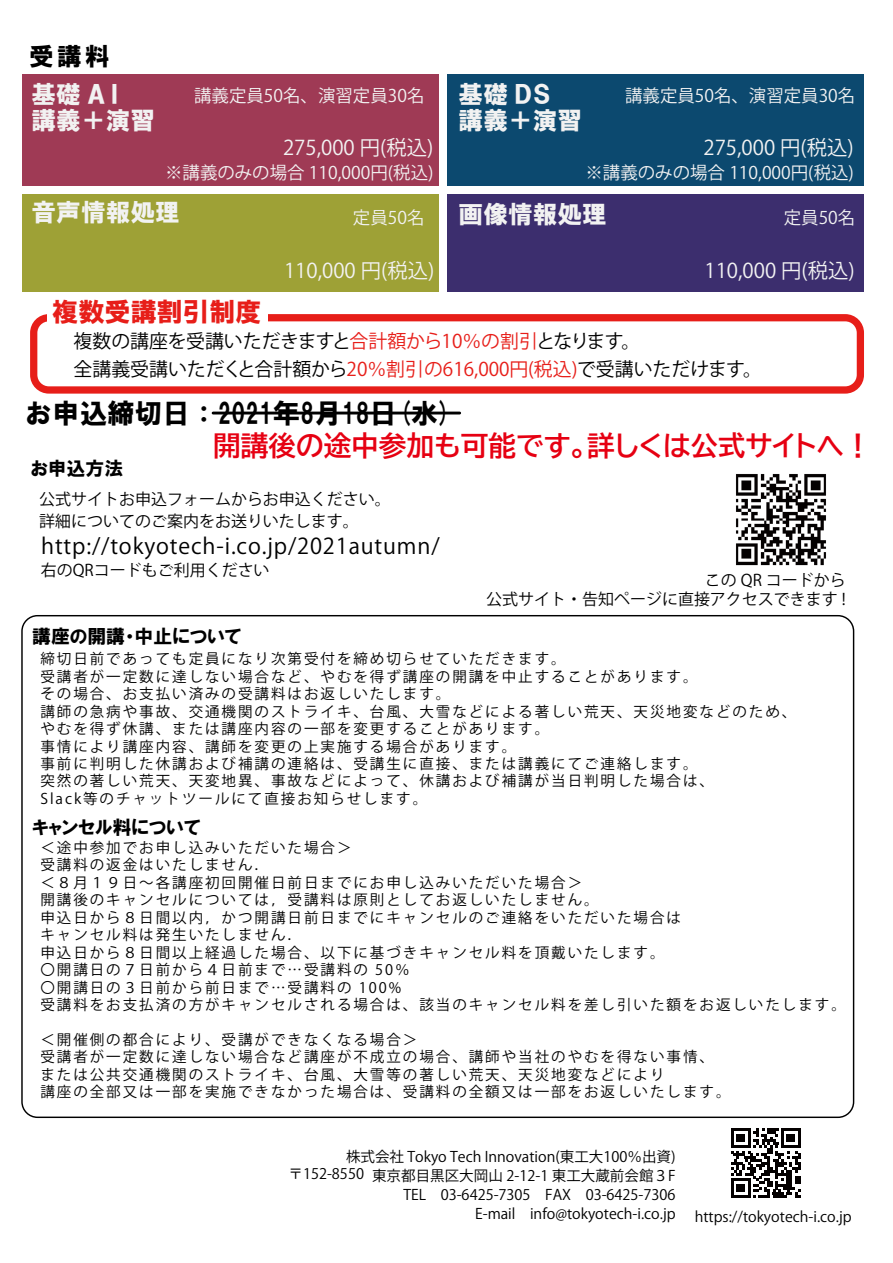
<style>
.page{position:relative;width:893px;height:1263px;background:#fff}
.page>*{position:absolute;margin:0;border:0;box-sizing:border-box;transform-origin:0 0}
.t1{font:27.6px "BIZ UDP Gothic Bold";color:#e60012}
.t2{font:27.6px "HG Soei Kakugothic UB";color:#000}
.t3{font:26.25px "HGP Soei Kakugothic UB";color:#e71e19}
.t4{font:24.75px/26.1px "HG Soei Kakugothic UB";color:#f2f2f2}
.t5{font:24.75px "HGP Soei Kakugothic UB";color:#000}
.t6{font:21.75px "Koz Go Pr 6 N";letter-spacing:.04em;color:#000}
.t7{font:20.4px "Koz Go Pr 6 N";color:#f2f2f2}
.t8{font:18.9px/27.6px "Koz Go Pr 6 N";color:#000}
.t9{font:18.9px "HGP Soei Kakugothic UB";color:#000}
.t10{font:17.4px "Koz Go Pr 6 N";color:#f2f2f2}
.t11{font:16.05px/21.8px "Koz Go Pr 6 N";color:#000}
.t12{font:14.55px/17.4px "Koz Go Pr 6 N";letter-spacing:.135em;color:#000}
.t13{font:14.55px/19px "Koz Go Pr 6 N";color:#000;text-align:right}
.s1{color:#e71e19}
</style>
<div class="page">
<svg style="left:731px;top:1128px;width:69px;height:70px"></svg>
<div style="left:23px;top:74px;width:416px;height:112px;background:#9f3a55"></div>
<div style="left:447px;top:74px;width:416px;height:112px;background:#0c496f"></div>
<div style="left:22px;top:194px;width:417px;height:97px;background:#9ea136"></div>
<div style="left:447px;top:194px;width:416px;height:97px;background:#3c2e6e"></div>
<div style="left:30px;top:314px;width:834px;height:80px;border:7px solid #e71e19;border-radius:15px"></div>
<div style="left:48px;top:296px;width:220px;height:31px;background:#fff"></div>
<img style="left:736px;top:474px;width:90px;height:92px">
<hr style="left:213px;top:412px;width:247px;height:2px;background:#000">
<h3 class="t5" style="left:29px;top:44px;width:82px">受講料</h3>
<h3 class="t4" style="left:32px;top:81px;width:125px">基礎 AI講義＋演習</h3>
<p class="t10" style="left:194px;top:86px;width:232px">講義定員50名、演習定員30名</p>
<h3 class="t7" style="left:283px;top:136px;width:152px">275,000 円(税込)</h3>
<p class="t10" style="left:165px;top:162px;width:270px">※講義のみの場合 110,000円(税込)</p>
<h3 class="t4" style="left:459px;top:81px;width:125px">基礎 DS講義＋演習</h3>
<p class="t10" style="left:625px;top:86px;width:232px">講義定員50名、演習定員30名</p>
<h3 class="t7" style="left:703px;top:136px;width:152px">275,000 円(税込)</h3>
<p class="t10" style="left:585px;top:162px;width:270px">※講義のみの場合 110,000円(税込)</p>
<h3 class="t4" style="left:32px;top:199px;width:150px">音声情報処理</h3>
<h3 class="t4" style="left:459px;top:201px;width:150px">画像情報処理</h3>
<p class="t10" style="left:353px;top:208px;width:73px">定員50名</p>
<p class="t10" style="left:784px;top:208px;width:73px">定員50名</p>
<h2 class="t3" style="left:52px;top:298px;width:211px">複数受講割引制度</h2>
<h3 class="t7" style="left:284px;top:259px;width:152px">110,000 円(税込)</h3>
<h3 class="t7" style="left:704px;top:259px;width:152px">110,000 円(税込)</h3>
<p class="t8" style="left:74px;top:328px;width:690px">複数の講座を受講いただきますと<span class="s1">合計額から10％の割引</span>となります。<br>全講義受講いただくと合計額から<span class="s1">20％割引の616,000円(税込)</span>で受講いただけます。</p>
<h1 class="t2" style="left:24px;top:399px;width:429px">お申込締切日：2021年8月18日(水)</h1>
<h1 class="t1" style="left:213px;top:432px;width:660px">開講後の途中参加も可能です。詳しくは公式サイトへ！</h1>
<p class="t9" style="left:31px;top:459px;width:94px">お申込方法</p>
<p class="t11" style="left:39px;top:488px;width:353px">公式サイトお申込フォームからお申込ください。詳細についてのご案内をお送りいたします。</p>
<p class="t11" style="left:41px;top:560px;width:230px">右のQRコードもご利用ください</p>
<h3 class="t6" style="left:41px;top:534px;width:400px">http://tokyotech-i.co.jp/2021autumn/</h3>
<p class="t11" style="left:486px;top:571px;width:361px;line-height:19.2px;text-align:right">この QR コードから<br>公式サイト・告知ページに直接アクセスできます !</p>
<p class="t9" style="left:32px;top:627px;width:211px">講座の開講・中止について</p>
<p class="t12" style="left:40px;top:651px;width:757px">締切日前であっても定員になり次第受付を締め切らせていただきます。<br>受講者が一定数に達しない場合など、やむを得ず講座の開講を中止することがあります。<br>その場合、お支払い済みの受講料はお返しいたします。<br>講師の急病や事故、交通機関のストライキ、台風、大雪などによる著しい荒天、天災地変などのため、やむを得ず休講、または講座内容の一部を変更することがあります。<br>事情により講座内容、講師を変更の上実施する場合があります。<br>事前に判明した休講および補講の連絡は、受講生に直接、または講義にてご連絡します。<br>突然の著しい荒天、天変地異、事故などによって、休講および補講が当日判明した場合は、<br>Slack等のチャットツールにて直接お知らせします。</p>
<p class="t9" style="left:32px;top:817px;width:170px">キャンセル料について</p>
<p class="t12" style="left:40px;top:839px;width:807px">＜途中参加でお申し込みいただいた場合＞<br>受講料の返金はいたしません．<br>＜８月１９日～各講座初回開催日前日までにお申し込みいただいた場合＞<br>開講後のキャンセルについては，受講料は原則としてお返しいたしません。<br>申込日から８日間以内，かつ開講日前日までにキャンセルのご連絡をいただいた場合は<br>キャンセル料は発生いたしません．<br>申込日から８日間以上経過した場合、以下に基づきキャンセル料を頂戴いたします。<br>〇開講日の７日前から４日前まで…受講料の 50％<br>〇開講日の３日前から前日まで…受講料の 100%<br>受講料をお支払済の方がキャンセルされる場合は、該当のキャンセル料を差し引いた額をお返しいたします。</p>
<p class="t12" style="left:40px;top:1031px;width:692px">＜開催側の都合により、受講ができなくなる場合＞<br>受講者が一定数に達しない場合など講座が不成立の場合、講師や当社のやむを得ない事情、または公共交通機関のストライキ、台風、大雪等の著しい荒天、天災地変などにより<br>講座の全部又は一部を実施できなかった場合は、受講料の全額又は一部をお返しいたします。</p>
<p class="t13" style="left:288px;top:1147px;width:389px">株式会社 Tokyo Tech Innovation(東工大100％出資)〒152-8550 東京都目黒区大岡山 2-12-1 東工大蔵前会館３F TEL　03-6425-7305　FAX　03-6425-7306<br>E-mail　info@tokyotech-i.co.jp</p>
<p class="t13" style="left:695px;top:1208px;width:158px">https://tokyotech-i.co.jp</p>
</div>
